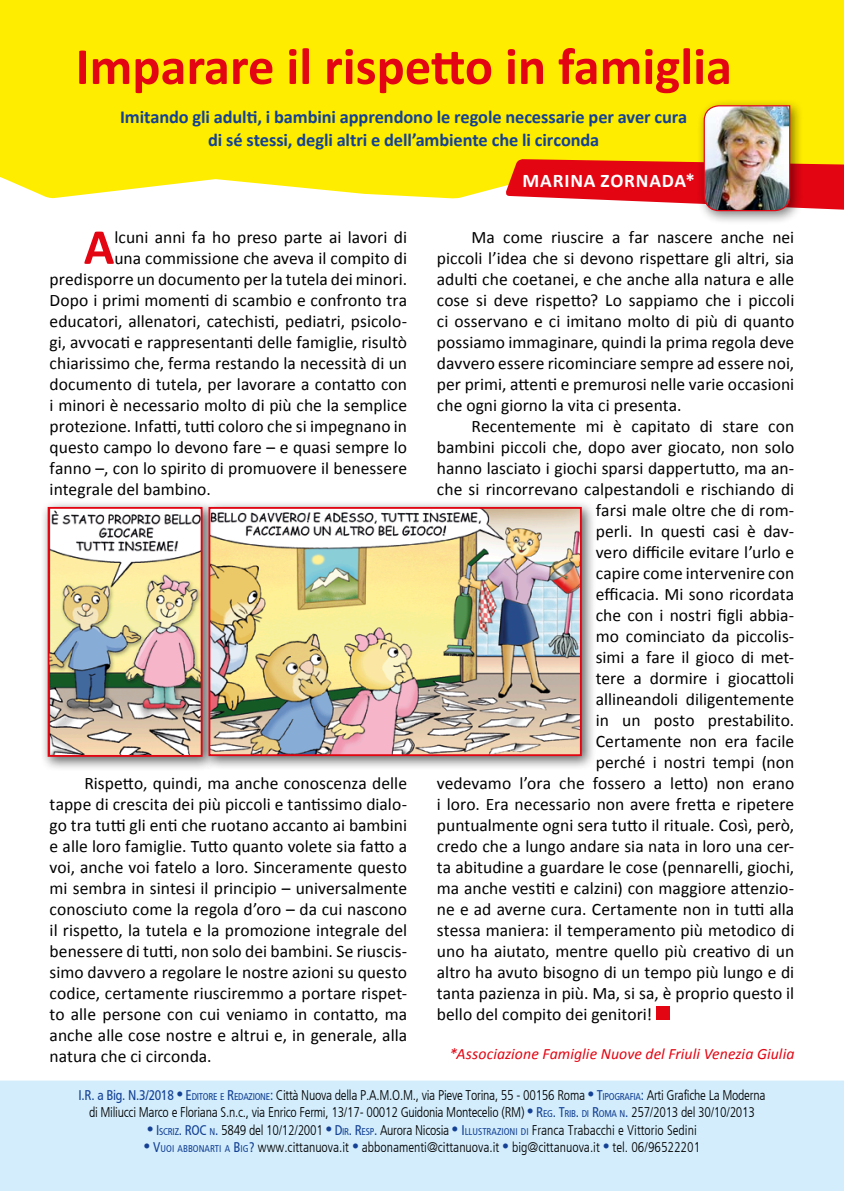
<style>
.page{position:relative;width:844px;height:1191px;background:#fff}
.page>*{position:absolute;margin:0;border:0;box-sizing:border-box;transform-origin:0 0}
.t1{font:700 52.5px "Calibri";color:#e30512}
.t2{font:700 50.57px "Calibri";color:#e30512}
.t3{font:700 19.25px "Calibri";letter-spacing:.04em;color:#fff}
.t4{font:700 18.38px/22.8px "Calibri";letter-spacing:-.005em;color:#144194;text-align:center}
.t5{font:17.5px/21px "Calibri";letter-spacing:.005em;color:#000;text-align:justify}
.t6{font:italic 15.75px "Calibri";letter-spacing:.005em;color:#e30512}
.t7{font:300 condensed 14px/17.5px "Frutiger";letter-spacing:-.02em;color:#000;text-align:center}
.t8{font:300 condensed 14px "Frutiger";color:#000}
.t9{font:condensed 14px "Frutiger";color:#144194}
.s1{font-weight:400;color:#144194}
.s2{color:#144194}
.s3{font-weight:400;font-size:9.8px;color:#144194}
.s4{font-size:9.8px}
</style>
<div class="page">
<div style="left:0;top:1080px;width:843px;height:111px;background:#d3edfc"></div>
<div style="left:0;top:0;width:843px;height:199px;background:#ffed00"></div>
<div style="left:656px;top:1006px;width:13px;height:14px;background:#e30512"></div>
<div style="left:696px;top:98px;width:108px;height:127px;background:#000;opacity:.5"></div>
<img style="left:504px;top:105px;width:339px;height:107px">
<div style="left:41px;top:500px;width:175px;height:271px;background:#000;opacity:.6"></div>
<img style="left:51px;top:510px;width:148px;height:244px">
<div style="left:48px;top:507px;width:154px;height:250px;border:2px solid #e30512"></div>
<div style="left:201px;top:500px;width:395px;height:270px;background:#000;opacity:.6"></div>
<img style="left:211px;top:510px;width:367px;height:243px">
<div style="left:208px;top:507px;width:373px;height:249px;border:2px solid #e30512"></div>
<h1 class="t1" style="left:76px;top:33px;width:657px">Imparare il rispetto in famiglia</h1>
<p class="t4" style="left:120px;top:106px;width:568px">Imitando gli adulti, i bambini apprendono le regole necessarie per aver cura di sé stessi, degli altri e dell’ambiente che li circonda</p>
<p class="t3" style="left:522px;top:169px;width:174px">Marina Zornada*</p>
<h2 class="t2" style="left:84px;top:215px;width:31px">A</h2>
<p class="t5" style="left:114px;top:226px;width:294px">lcuni anni fa ho preso parte ai lavori di</p>
<p class="t5" style="left:114px;top:247px;width:294px">una commissione che aveva il compito di</p>
<p class="t5" style="left:50px;top:268px;width:359px">predisporre un documento per la tutela dei minori.</p>
<p class="t5" style="left:50px;top:289px;width:359px">Dopo i primi momenti di scambio e confronto tra</p>
<p class="t5" style="left:50px;top:310px;width:359px">educatori, allenatori, catechisti, pediatri, psicolo-</p>
<p class="t5" style="left:50px;top:331px;width:359px">gi, avvocati e rappresentanti delle famiglie, risultò</p>
<p class="t5" style="left:50px;top:352px;width:359px">chiarissimo che, ferma restando la necessità di un</p>
<p class="t5" style="left:50px;top:373px;width:359px">documento di tutela, per lavorare a contatto con</p>
<p class="t5" style="left:50px;top:394px;width:359px">i minori è necessario molto di più che la semplice</p>
<p class="t5" style="left:50px;top:415px;width:359px">protezione. Infatti, tutti coloro che si impegnano in</p>
<p class="t5" style="left:50px;top:436px;width:359px">questo campo lo devono fare – e quasi sempre lo</p>
<p class="t5" style="left:50px;top:457px;width:359px">fanno –, con lo spirito di promuovere il benessere</p>
<p class="t5" style="left:50px;top:478px;width:163px">integrale del bambino.</p>
<p class="t5" style="left:50px;top:772px;width:359px;text-indent:35px">Rispetto, quindi, ma anche conoscenza delle tappe di crescita dei più piccoli e tantissimo dialo&shy;go tra tutti gli enti che ruotano accanto ai bambini e alle loro famiglie. Tutto quanto volete sia fatto a voi, anche voi fatelo a loro. Sinceramente questo mi sembra in sintesi il principio – universalmente conosciuto come la regola d’oro – da cui nascono il rispetto, la tutela e la promozione integrale del benessere di tutti, non solo dei bambini. Se riuscis&shy;simo davvero a regolare le nostre azioni su questo codice, certamente riusciremmo a portare rispet&shy;to alle persone con cui veniamo in contatto, ma anche alle cose nostre e altrui e, in generale, alla natura che ci circonda.</p>
<p class="t5" style="left:437px;top:226px;width:359px;text-indent:35px">Ma come riuscire a far nascere anche nei piccoli l’idea che si devono rispettare gli altri, sia adulti che coetanei, e che anche alla natura e alle cose si deve rispetto? Lo sappiamo che i piccoli ci osservano e ci imitano molto di più di quanto possiamo immaginare, quindi la prima regola deve davvero essere ricominciare sempre ad essere noi, per primi, attenti e premurosi nelle varie occasioni che ogni giorno la vita ci presenta.</p>
<p class="t5" style="left:471px;top:415px;width:324px">Recentemente mi è capitato di stare con</p>
<p class="t5" style="left:437px;top:436px;width:359px">bambini piccoli che, dopo aver giocato, non solo</p>
<p class="t5" style="left:437px;top:457px;width:359px">hanno lasciato i giochi sparsi dappertutto, ma an-</p>
<p class="t5" style="left:437px;top:478px;width:359px">che si rincorrevano calpestandoli e rischiando di</p>
<p class="t5" style="left:595px;top:499px;width:200px">farsi male oltre che di rom-</p>
<p class="t5" style="left:595px;top:520px;width:200px">perli. In questi casi è dav-</p>
<p class="t5" style="left:595px;top:541px;width:200px">vero difficile evitare l’urlo e</p>
<p class="t5" style="left:595px;top:562px;width:200px">capire come intervenire con</p>
<p class="t5" style="left:595px;top:583px;width:200px">efficacia. Mi sono ricordata</p>
<p class="t5" style="left:595px;top:604px;width:200px">che con i nostri figli abbia-</p>
<p class="t5" style="left:595px;top:625px;width:200px">mo cominciato da piccolis-</p>
<p class="t5" style="left:595px;top:646px;width:200px">simi a fare il gioco di met-</p>
<p class="t5" style="left:595px;top:667px;width:200px">tere a dormire i giocattoli</p>
<p class="t5" style="left:595px;top:688px;width:200px">allineandoli diligentemente</p>
<p class="t5" style="left:595px;top:709px;width:200px">in un posto prestabilito.</p>
<p class="t5" style="left:595px;top:730px;width:200px">Certamente non era facile</p>
<p class="t5" style="left:595px;top:751px;width:200px">perché i nostri tempi (non</p>
<p class="t5" style="left:437px;top:772px;width:359px">vedevamo l’ora che fossero a letto) non erano</p>
<p class="t5" style="left:437px;top:793px;width:359px">i loro. Era necessario non avere fretta e ripetere</p>
<p class="t5" style="left:437px;top:814px;width:359px">puntualmente ogni sera tutto il rituale. Così, però,</p>
<p class="t5" style="left:437px;top:835px;width:359px">credo che a lungo andare sia nata in loro una cer-</p>
<p class="t5" style="left:437px;top:856px;width:359px">ta abitudine a guardare le cose (pennarelli, giochi,</p>
<p class="t5" style="left:437px;top:877px;width:359px">ma anche vestiti e calzini) con maggiore attenzio-</p>
<p class="t5" style="left:437px;top:898px;width:359px">ne e ad averne cura. Certamente non in tutti alla</p>
<p class="t5" style="left:437px;top:919px;width:359px">stessa maniera: il temperamento più metodico di</p>
<p class="t5" style="left:437px;top:940px;width:359px">uno ha aiutato, mentre quello più creativo di un</p>
<p class="t5" style="left:437px;top:961px;width:359px">altro ha avuto bisogno di un tempo più lungo e di</p>
<p class="t5" style="left:437px;top:982px;width:359px">tanta pazienza in più. Ma, si sa, è proprio questo il</p>
<p class="t5" style="left:437px;top:1003px;width:217px">bello del compito dei genitori!</p>
<p class="t6" style="left:449px;top:1042px;width:346px">*Associazione Famiglie Nuove del Friuli Venezia Giulia</p>
<p class="t7" style="left:79px;top:1086px;width:688px"><span class="s1">I.R. a Big. N.3/2018</span> <span class="s2">•</span> <span class="s1">E</span><span class="s3">DITORE E</span> <span class="s1">R</span><span class="s3">EDAZIONE</span><span class="s1">:</span> Città Nuova della P.A.M.O.M., via Pieve Torina, 55 - 00156 Roma <span class="s2">•</span> <span class="s1">T</span><span class="s3">IPOGRAFIA</span><span class="s1">:</span> Arti Grafiche La Moderna di Miliucci Marco e Floriana S.n.c., via Enrico Fermi, 13/17- 00012 Guidonia Montecelio (RM) <span class="s2">•</span> <span class="s1">R</span><span class="s3">EG</span><span class="s1">. T</span><span class="s3">RIB</span><span class="s1">.</span> <span class="s3">DI</span> <span class="s1">R</span><span class="s3">OMA N</span><span class="s1">.</span> 257/2013 del 30/10/2013</p>
<p class="t9" style="left:147px;top:1121px;width:46px">• I <span class="s4">SCRIZ</span>. ROC</p>
<p class="t8" style="left:209px;top:1121px;width:488px"><span class="s3">N</span><span class="s1">.</span> 5849 del 10/12/2001 <span class="s2">•</span> <span class="s1">D</span><span class="s3">IR</span><span class="s1">. R</span><span class="s3">ESP</span><span class="s1">.</span> Aurora Nicosia <span class="s2">•</span> <span class="s1">I</span> <span class="s3">LLUSTRAZIONI DI</span> Franca Trabacchi e Vittorio Sedini</p>
<p class="t8" style="left:144px;top:1139px;width:557px"><span class="s2">•</span> <span class="s1">V</span><span class="s3">UOI ABBONARTI A</span> <span class="s1">B</span> <span class="s3">IG</span><span class="s1">?</span> www.cittanuova.it <span class="s2">•</span> abbonamenti@cittanuova.it <span class="s2">•</span> big@cittanuova.it <span class="s2">•</span> tel. 06/96522201</p>
</div>
